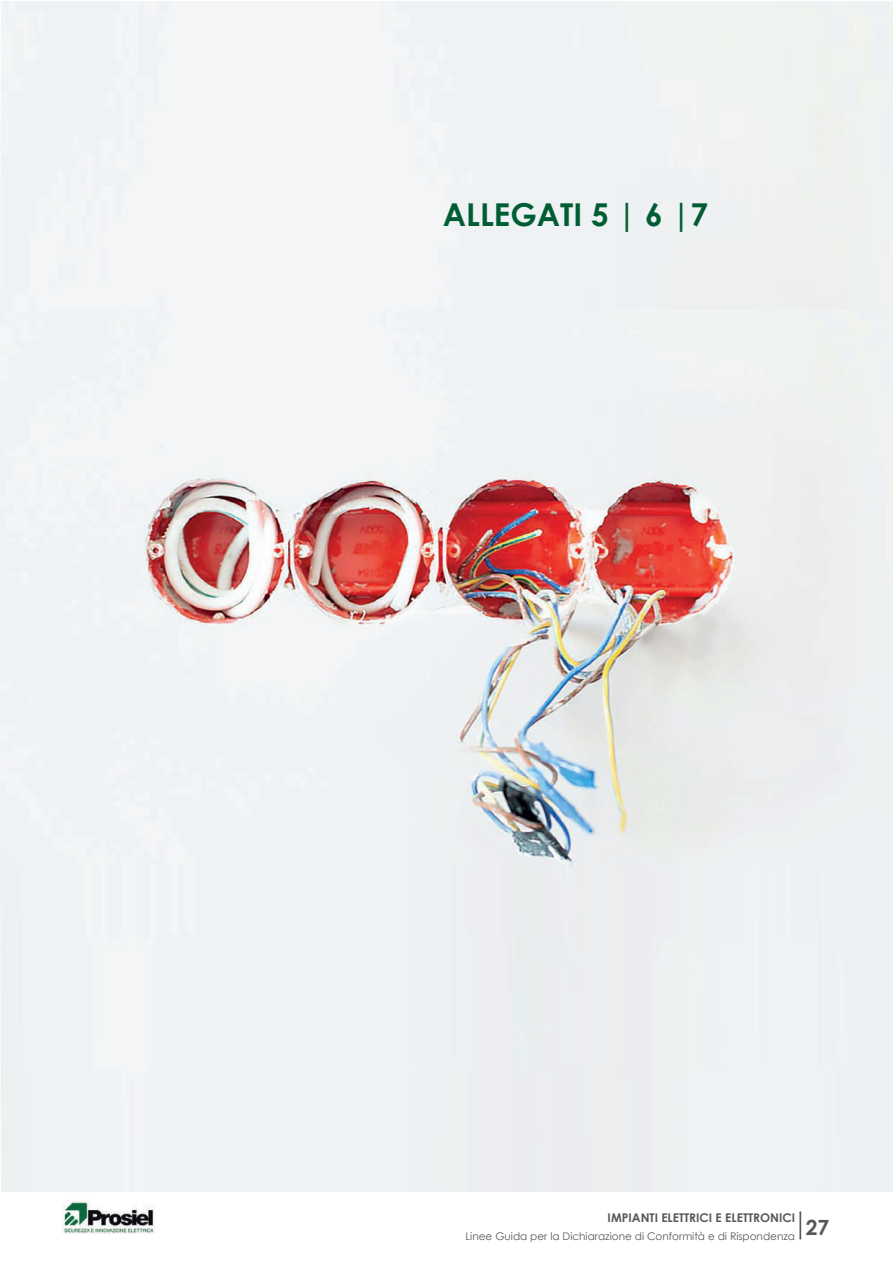
<style>
.page{position:relative;width:893px;height:1263px;background:#fff}
.page>*{position:absolute;margin:0;border:0;box-sizing:border-box;transform-origin:0 0}
.t1{font:700 31.5px "Century Gothic";color:#005d33}
.t2{font:700 12px "Century Gothic";color:#57585a}
.t3{font:10.5px "Century Gothic";color:#57585a}
</style>
<div class="page">
<hr style="left:799px;top:1211px;width:2px;height:28px;background:#57585a">
<img style="left:63px;top:1199px;width:92px;height:35px">
<img style="left:0;top:1px;width:893px;height:1191px">
<h1 class="t1" style="left:443px;top:194px;width:267px">ALLEGATI 5 | 6 |7</h1>
<p class="t2" style="left:608px;top:1209px;width:189px">IMPIANTI ELETTRICI E ELETTRONICI</p>
<p class="t3" style="left:465px;top:1229px;width:365px">Linee Guida per la Dichiarazione di Conformità e di Rispondenza <sup>27</sup></p>
</div>
